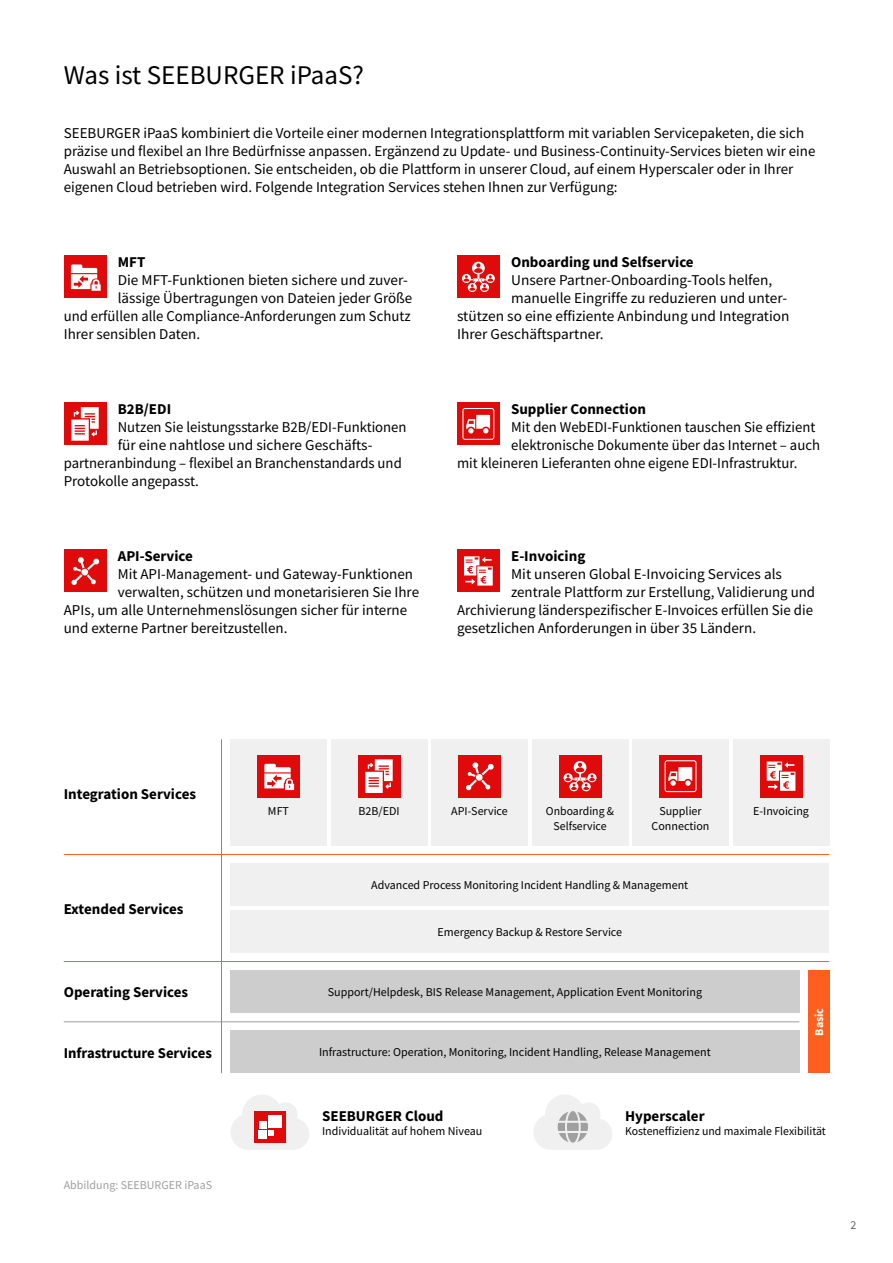
<style>
.page{position:relative;width:893px;height:1263px;background:#fff}
.page>*{position:absolute;margin:0;border:0;box-sizing:border-box;transform-origin:0 0}
.t1{font:27px "Source Sans Pro";color:#000}
.t2{font:15px/18px "Source Sans Pro";color:#000}
.t3{font:700 15px "Source Sans Pro";color:#000}
.t4{font:12px/15px "Source Sans Pro";color:#000;text-align:center}
.t5{font:12px "Source Sans Pro";color:#a0a0a0}
.t6{font:700 12px "Source Sans Pro";color:#fff}
.t7{font:12px "Source Sans Pro";color:#646464}
</style>
<div class="page">
<div style="left:457px;top:550px;width:43px;height:42px;background:#e10a0a"></div>
<svg style="left:464px;top:556px;width:29px;height:30px"></svg>
<div style="left:64px;top:550px;width:42px;height:42px;background:#e10a0a"></div>
<svg style="left:72px;top:557px;width:27px;height:28px"></svg>
<div style="left:64px;top:403px;width:42px;height:42px;background:#e10a0a"></div>
<svg style="left:71px;top:407px;width:28px;height:34px"></svg>
<div style="left:457px;top:403px;width:43px;height:42px;background:#e10a0a"></div>
<svg style="left:462px;top:408px;width:32px;height:32px"></svg>
<div style="left:64px;top:256px;width:42px;height:42px;background:#e10a0a"></div>
<svg style="left:71px;top:264px;width:30px;height:27px"></svg>
<div style="left:457px;top:256px;width:43px;height:42px;background:#e10a0a"></div>
<svg style="left:462px;top:262px;width:33px;height:30px"></svg>
<svg style="left:534px;top:1095px;width:78px;height:55px"></svg>
<svg style="left:231px;top:1095px;width:78px;height:55px"></svg>
<div style="left:258px;top:1130px;width:9px;height:8px;background:#fff"></div>
<div style="left:733px;top:739px;width:96px;height:106px;background:#f0f0f0"></div>
<div style="left:632px;top:739px;width:97px;height:106px;background:#f0f0f0"></div>
<div style="left:532px;top:739px;width:96px;height:106px;background:#f0f0f0"></div>
<div style="left:431px;top:739px;width:97px;height:106px;background:#f0f0f0"></div>
<div style="left:331px;top:739px;width:96px;height:106px;background:#f0f0f0"></div>
<div style="left:230px;top:739px;width:97px;height:106px;background:#f0f0f0"></div>
<div style="left:458px;top:755px;width:43px;height:42px;background:#e10a0a"></div>
<svg style="left:466px;top:762px;width:28px;height:28px"></svg>
<div style="left:257px;top:755px;width:43px;height:42px;background:#e10a0a"></div>
<svg style="left:264px;top:764px;width:30px;height:26px"></svg>
<div style="left:760px;top:755px;width:42px;height:42px;background:#e10a0a"></div>
<svg style="left:767px;top:761px;width:28px;height:30px"></svg>
<div style="left:358px;top:755px;width:42px;height:42px;background:#e10a0a"></div>
<svg style="left:365px;top:759px;width:28px;height:34px"></svg>
<div style="left:230px;top:970px;width:569px;height:43px;background:#cdcdcd"></div>
<div style="left:230px;top:1031px;width:569px;height:42px;background:#cdcdcd"></div>
<div style="left:230px;top:863px;width:599px;height:43px;background:#f0f0f0"></div>
<div style="left:230px;top:910px;width:599px;height:43px;background:#f0f0f0"></div>
<hr style="left:64px;top:854px;width:765px;height:1px;background:#ff5f1e">
<hr style="left:64px;top:961px;width:765px;height:1px;background:#ff5f1e">
<hr style="left:64px;top:1021px;width:735px;height:1px;background:#a0a0a0">
<div style="left:559px;top:755px;width:42px;height:42px;background:#e10a0a"></div>
<svg style="left:564px;top:761px;width:32px;height:30px"></svg>
<hr style="left:221px;top:739px;width:1px;height:334px;background:#ff5f1e">
<div style="left:808px;top:970px;width:21px;height:103px;background:#ff5f1e"></div>
<div style="left:659px;top:755px;width:43px;height:42px;background:#e10a0a"></div>
<svg style="left:665px;top:760px;width:31px;height:32px"></svg>
<h1 class="t1" style="left:64px;top:58px;width:302px">Was ist SEEBURGER iPaaS?</h1>
<p class="t2" style="left:64px;top:124px;width:753px">SEEBURGER iPaaS kombiniert die Vorteile einer modernen Integrationsplattform mit variablen Servicepaketen, die sich präzise und flexibel an Ihre Bedürfnisse anpassen. Ergänzend zu Update- und Business-Continuity-Services bieten wir eine Auswahl an Betriebsoptionen. Sie entscheiden, ob die Plattform in unserer Cloud, auf einem Hyperscaler oder in Ihrer eigenen Cloud betrieben wird. Folgende Integration Services stehen Ihnen zur Verfügung:</p>
<p class="t3" style="left:118px;top:252px;width:29px">MFT</p>
<p class="t2" style="left:118px;top:271px;width:290px">Die MFT-Funktionen bieten sichere und zuver-</p>
<p class="t2" style="left:118px;top:289px;width:296px">lässige Übertragungen von Dateien jeder Größe</p>
<p class="t2" style="left:64px;top:307px;width:348px">und erfüllen alle Compliance-Anforderungen zum Schutz</p>
<p class="t2" style="left:64px;top:325px;width:138px">Ihrer sensiblen Daten.</p>
<p class="t3" style="left:118px;top:399px;width:55px">B2B/EDI</p>
<p class="t2" style="left:118px;top:418px;width:290px">Nutzen Sie leistungsstarke B2B/EDI-Funktionen</p>
<p class="t2" style="left:118px;top:436px;width:255px">für eine nahtlose und sichere Geschäfts-</p>
<p class="t2" style="left:64px;top:454px;width:340px">partneranbindung – flexibel an Branchenstandards und</p>
<p class="t2" style="left:64px;top:472px;width:137px">Protokolle angepasst.</p>
<p class="t3" style="left:118px;top:546px;width:77px">API-Service</p>
<p class="t2" style="left:118px;top:565px;width:297px">Mit API-Management- und Gateway-Funktionen</p>
<p class="t2" style="left:118px;top:583px;width:303px">verwalten, schützen und monetarisieren Sie Ihre</p>
<p class="t2" style="left:64px;top:601px;width:345px">APIs, um alle Unternehmenslösungen sicher für interne</p>
<p class="t2" style="left:64px;top:619px;width:225px">und externe Partner bereitzustellen.</p>
<p class="t3" style="left:511px;top:252px;width:184px">Onboarding und Selfservice</p>
<p class="t2" style="left:511px;top:271px;width:263px">Unsere Partner-Onboarding-Tools helfen,</p>
<p class="t2" style="left:511px;top:289px;width:276px">manuelle Eingriffe zu reduzieren und unter-</p>
<p class="t2" style="left:457px;top:307px;width:334px">stützen so eine effiziente Anbindung und Integration</p>
<p class="t2" style="left:457px;top:325px;width:148px">Ihrer Geschäftspartner.</p>
<p class="t3" style="left:511px;top:399px;width:136px">Supplier Connection</p>
<p class="t2" style="left:511px;top:418px;width:306px">Mit den WebEDI-Funktionen tauschen Sie effizient</p>
<p class="t2" style="left:511px;top:436px;width:310px">elektronische Dokumente über das Internet – auch</p>
<p class="t2" style="left:457px;top:454px;width:342px">mit kleineren Lieferanten ohne eigene EDI-Infrastruktur.</p>
<p class="t3" style="left:511px;top:546px;width:76px">E-Invoicing</p>
<p class="t2" style="left:511px;top:565px;width:272px">Mit unseren Global E-Invoicing Services als</p>
<p class="t2" style="left:511px;top:583px;width:306px">zentrale Plattform zur Erstellung, Validierung und</p>
<p class="t2" style="left:457px;top:601px;width:357px">Archivierung länderspezifischer E-Invoices erfüllen Sie die</p>
<p class="t2" style="left:457px;top:619px;width:300px">gesetzlichen Anforderungen in über 35 Ländern.</p>
<p class="t3" style="left:64px;top:784px;width:134px">Integration Services</p>
<p class="t3" style="left:64px;top:898px;width:121px">Extended Services</p>
<p class="t3" style="left:64px;top:982px;width:126px">Operating Services</p>
<p class="t3" style="left:64px;top:1042px;width:150px">Infrastructure Services</p>
<p class="t5" style="left:64px;top:1177px;width:150px">Abbildung: SEEBURGER iPaaS</p>
<p class="t4" style="left:546px;top:803px;width:70px">Onboarding &amp;<br>Selfservice</p>
<p class="t4" style="left:652px;top:803px;width:59px">Supplier<br>Connection</p>
<p class="t4" style="left:268px;top:803px;width:23px">MFT</p>
<p class="t4" style="left:358px;top:803px;width:43px">B2B/EDI</p>
<p class="t4" style="left:451px;top:803px;width:58px">API-Service</p>
<p class="t4" style="left:753px;top:803px;width:57px">E-Invoicing</p>
<p class="t4" style="left:371px;top:877px;width:318px">Advanced Process Monitoring Incident Handling &amp; Management</p>
<p class="t4" style="left:437px;top:924px;width:186px">Emergency Backup &amp; Restore Service</p>
<p class="t4" style="left:328px;top:985px;width:376px">Support/Helpdesk, BIS Release Management, Application Event Monitoring</p>
<p class="t4" style="left:319px;top:1045px;width:393px">Infrastructure: Operation, Monitoring, Incident Handling, Release Management</p>
<p class="t6" style="left:811px;top:1036px;width:29px;rotate:-90deg">Basic</p>
<p class="t3" style="left:322px;top:1105px;width:123px">SEEBURGER Cloud</p>
<p class="t4" style="left:322px;top:1123px;width:162px">Individualität auf hohem Niveau</p>
<p class="t3" style="left:625px;top:1105px;width:81px">Hyperscaler</p>
<p class="t4" style="left:625px;top:1123px;width:202px">Kosteneffizienz und maximale Flexibilität</p>
<p class="t7" style="left:850px;top:1218px;width:7px">2</p>
</div>
